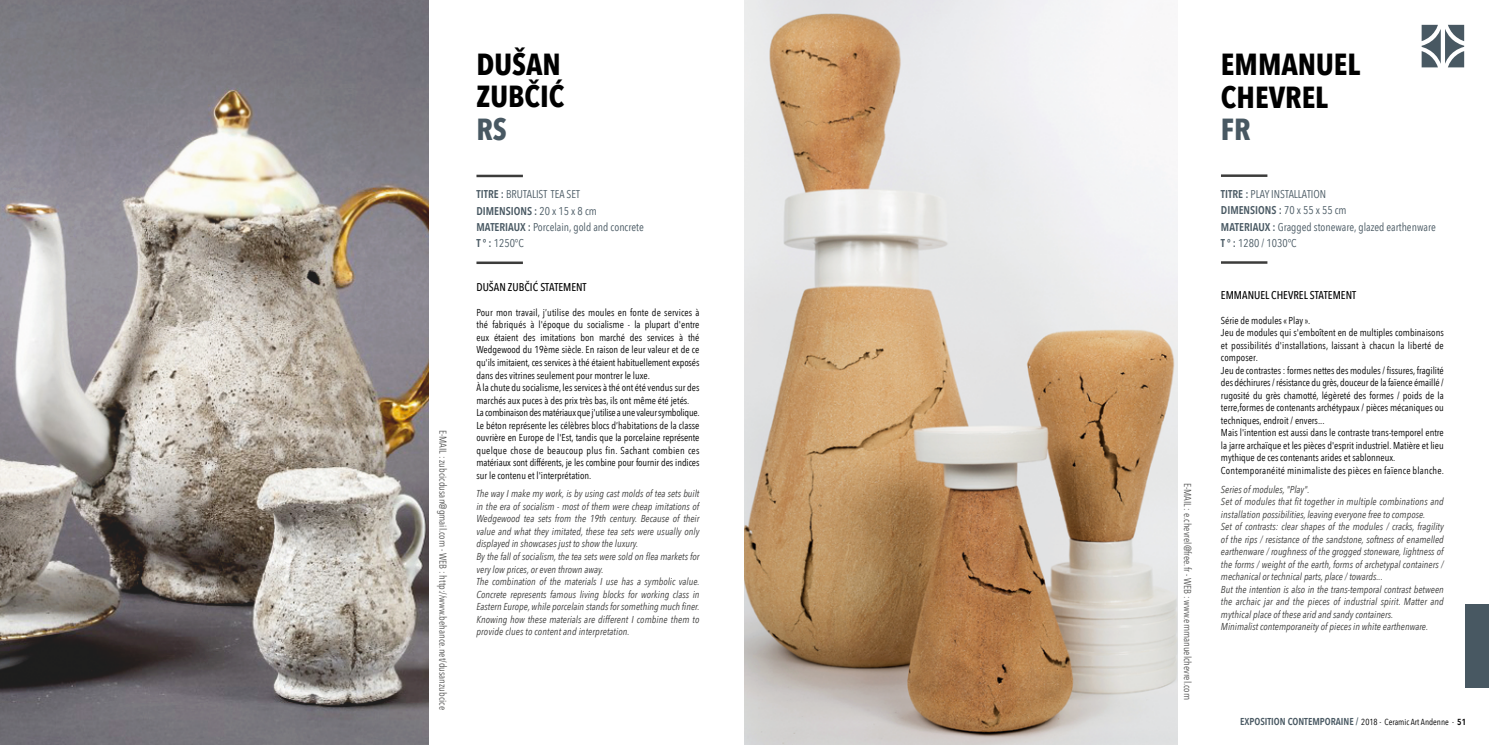
<style>
.page{position:relative;width:1489px;height:745px;background:#fff}
.page>*{position:absolute;margin:0;border:0;box-sizing:border-box;transform-origin:0 0}
.t1{font:700 30.38px/32.1px "Avenir Next Condensed";color:#000}
.t2{font:700 30.38px "Avenir Next Condensed";color:#485862}
.t3{font:11.25px/16.2px "Avenir Next Condensed";color:#485862}
.t4{font:500 11.25px "Avenir Next Condensed";color:#000}
.t5{font:10px/12.5px "Avenir Next Condensed";color:#000}
.t6{font:italic 10px/12.5px "Avenir Next Condensed";color:#3c3c3b}
.t7{font:10px "Avenir Next Condensed";color:#575756}
.t8{font:600 10px "Avenir Next Condensed";color:#485862}
.t9{font:8.75px "Avenir Next Condensed";color:#000}
.s1{font-weight:600}
</style>
<div class="page">
<img style="left:0;top:0;width:429px;height:744px">
<hr style="left:476px;top:261px;width:47px;height:3px;background:#3c3c3b">
<hr style="left:476px;top:174px;width:47px;height:3px;background:#3c3c3b">
<img style="left:744px;top:0;width:432px;height:744px">
<hr style="left:1220px;top:261px;width:47px;height:2px;background:#3c3c3b">
<hr style="left:1220px;top:174px;width:47px;height:3px;background:#3c3c3b">
<svg style="left:1421px;top:25px;width:42px;height:42px"></svg>
<div style="left:1464px;top:604px;width:24px;height:83px;background:#485862"></div>
<p class="t7" style="left:451px;top:429px;width:281px;rotate:90deg">E-MAIL : zubcicdusan@gmail.com - WEB : http://www.behance.net/dusanzubcice</p>
<h1 class="t1" style="left:476px;top:48px;width:89px">DUŠAN<br>ZUBČIĆ</h1>
<h1 class="t2" style="left:476px;top:110px;width:32px">RS</h1>
<p class="t3" style="left:476px;top:186px;width:169px"><span class="s1">TITRE :</span> BRUTALIST TEA SET<br><span class="s1">DIMENSIONS :</span> 20 x 15 x 8 cm<br><span class="s1">MATERIAUX :</span> Porcelain, gold and concrete<br><span class="s1">T ° :</span> 1250°C</p>
<p class="t4" style="left:476px;top:280px;width:112px">DUŠAN ZUBČIĆ STATEMENT</p>
<p class="t5" style="left:476px;top:305px;width:225px">Pour mon travail, j’utilise des moules en fonte de services à thé fabriqués à l'époque du socialisme - la plupart d'entre eux étaient des imitations bon marché des services à thé Wedgewood du 19ème siècle. En raison de leur valeur et de ce qu'ils imitaient, ces services à thé étaient habituellement exposés dans des vitrines seulement pour montrer le luxe.<br>À la chute du socialisme, les services à thé ont été vendus sur des marchés aux puces à des prix très bas, ils ont même été jetés.<br>La combinaison des matériaux que j'utilise a une valeur symbolique.<br>Le béton représente les célèbres blocs d’habitations de la classe ouvrière en Europe de l'Est, tandis que la porcelaine représente quelque chose de beaucoup plus fin. Sachant combien ces matériaux sont différents, je les combine pour fournir des indices sur le contenu et l'interprétation.</p>
<p class="t6" style="left:476px;top:487px;width:225px">The way I make my work, is by using cast molds of tea sets built in the era of socialism - most of them were cheap imitations of Wedgewood tea sets from the 19th century. Because of their value and what they imitated, these tea sets were usually only displayed in showcases just to show the luxury.<br>By the fall of socialism, the tea sets were sold on flea markets for very low prices, or even thrown away.<br>The combination of the materials I use has a symbolic value.<br>Concrete represents famous living blocks for working class in Eastern Europe, while porcelain stands for something much finer.<br>Knowing how these materials are different I combine them to provide clues to content and interpretation.</p>
<p class="t7" style="left:1196px;top:482px;width:218px;rotate:90deg">E-MAIL : e.chevrel@free.fr - WEB : www.emmanuelchevrel.com</p>
<h1 class="t1" style="left:1220px;top:48px;width:141px">EMMANUEL<br>CHEVREL</h1>
<h1 class="t2" style="left:1220px;top:110px;width:31px">FR</h1>
<p class="t3" style="left:1220px;top:185px;width:216px"><span class="s1">TITRE :</span> PLAY INSTALLATION<br><span class="s1">DIMENSIONS :</span> 70 x 55 x 55 cm<br><span class="s1">MATERIAUX :</span> Gragged stoneware, glazed earthenware<br><span class="s1">T ° :</span> 1280 / 1030°C</p>
<p class="t4" style="left:1220px;top:288px;width:137px">EMMANUEL CHEVREL STATEMENT</p>
<p class="t5" style="left:1220px;top:313px;width:225px">Série de modules « Play ».<br>Jeu de modules qui s'emboîtent en de multiples combinaisons et possibilités d'installations, laissant à chacun la liberté de composer.<br>Jeu de contrastes : formes nettes des modules / fissures, fragilité des déchirures / résistance du grès, douceur de la faïence émaillé / rugosité du grès chamotté, légèreté des formes / poids de la terre,formes de contenants archétypaux / pièces mécaniques ou techniques, endroit / envers...<br>Mais l'intention est aussi dans le contraste trans-temporel entre la jarre archaïque et les pièces d'esprit industriel. Matière et lieu mythique de ces contenants arides et sablonneux.<br>Contemporanéité minimaliste des pièces en faïence blanche.</p>
<p class="t6" style="left:1220px;top:482px;width:224px">Series of modules, "Play".<br>Set of modules that fit together in multiple combinations and installation possibilities, leaving everyone free to compose.<br>Set of contrasts: clear shapes of the modules / cracks, fragility of the rips / resistance of the sandstone, softness of enamelled earthenware / roughness of the grogged stoneware, lightness of the forms / weight of the earth, forms of archetypal containers / mechanical or technical parts, place / towards...<br>But the intention is also in the trans-temporal contrast between the archaic jar and the pieces of industrial spirit. Matter and mythical place of these arid and sandy containers.<br>Minimalist contemporaneity of pieces in white earthenware.</p>
<p class="t8" style="left:1239px;top:712px;width:120px">EXPOSITION CONTEMPORAINE /</p>
<p class="t9" style="left:1361px;top:713px;width:106px">2018 - Ceramic Art Andenne - <span class="s1">51</span></p>
</div>
